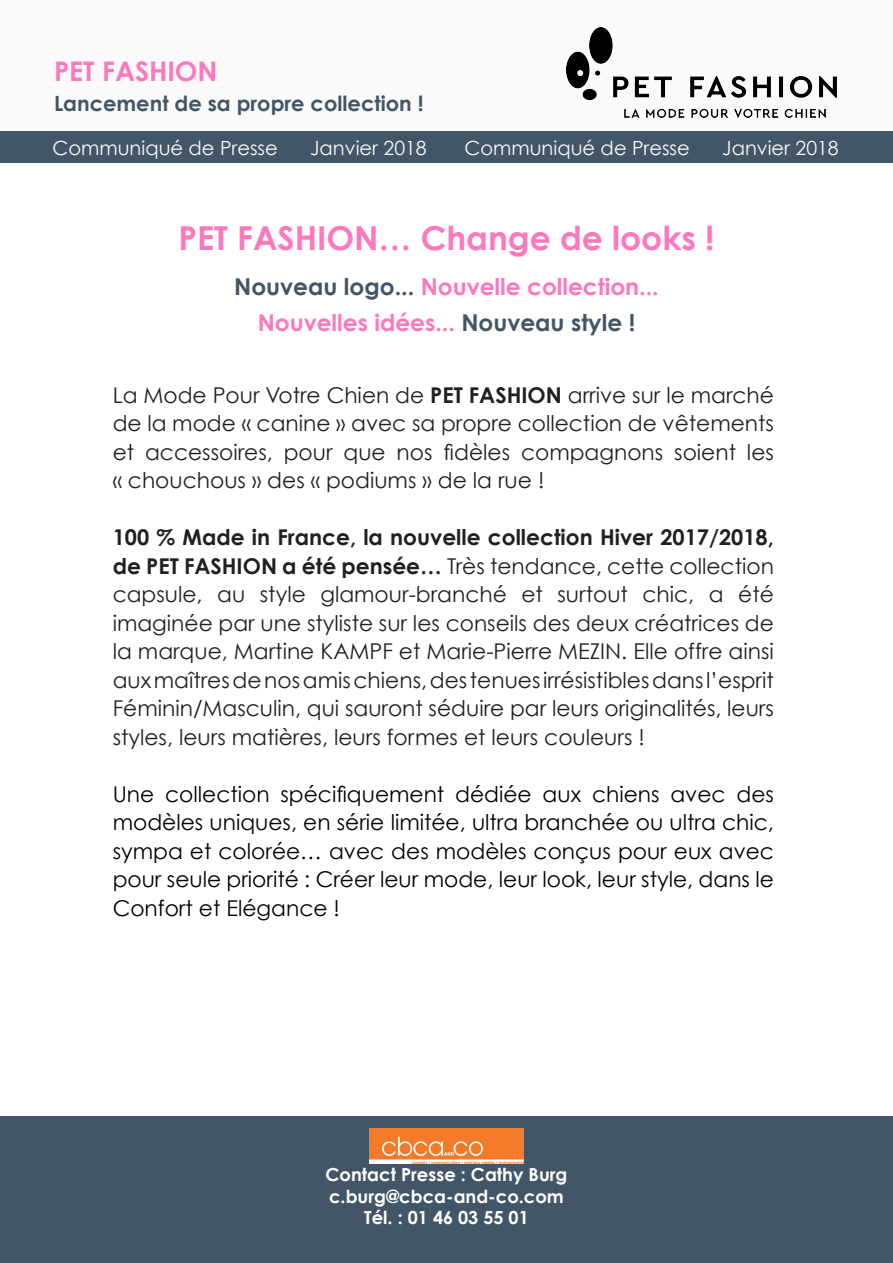
<style>
.page{position:relative;width:893px;height:1263px;background:#fff}
.page>*{position:absolute;margin:0;border:0;box-sizing:border-box;transform-origin:0 0}
.t1{font:700 33px "Century Gothic";color:#ff77bc}
.t2{font:700 27px "Century Gothic";color:#ff77bc}
.t3{font:700 23.25px "Century Gothic";color:#ff77bc}
.t4{font:21.75px/28.5px "Century Gothic";color:#231f20;text-align:justify}
.t5{font:21.75px/28.5px "Century Gothic";color:#000;text-align:justify}
.t6{font:700 21px "Century Gothic";color:#435667}
.t7{font:19.5px "Century Gothic";color:#fafafa}
.t8{font:700 18px "Century Gothic";color:#fff}
.s1{color:#435667}
.s2{font-weight:700}
</style>
<div class="page">
<div style="left:0;top:0;width:893px;height:162px;background:#fafafa"></div>
<img style="left:567px;top:27px;width:269px;height:91px">
<div style="left:0;top:1116px;width:893px;height:147px;background:#435667"></div>
<img style="left:369px;top:1128px;width:155px;height:35px">
<div style="left:0;top:132px;width:893px;height:31px;background:#435667"></div>
<p class="t2" style="left:54px;top:54px;width:165px">PET FASHION</p>
<p class="t6" style="left:54px;top:90px;width:371px">Lancement de sa propre collection !</p>
<p class="t7" style="left:52px;top:136px;width:227px">Communiqué de Presse</p>
<p class="t7" style="left:310px;top:136px;width:118px">Janvier 2018</p>
<p class="t7" style="left:464px;top:136px;width:227px">Communiqué de Presse</p>
<p class="t7" style="left:722px;top:136px;width:118px">Janvier 2018</p>
<p class="t1" style="left:179px;top:218px;width:537px">PET FASHION… Change de looks !</p>
<p class="t3" style="left:234px;top:272px;width:426px"><span class="s1">Nouveau logo...</span> Nouvelle collection...</p>
<p class="t3" style="left:258px;top:308px;width:379px">Nouvelles idées... <span class="s1">Nouveau style !</span></p>
<p class="t4" style="left:113px;top:380px;width:663px">La Mode Pour Votre Chien de <span class="s2">PET FASHION</span> arrive sur le marché de la mode « canine » avec sa propre collection de vêtements et accessoires, pour que nos fidèles compagnons soient les « chouchous » des « podiums » de la rue !</p>
<p class="t4" style="left:113px;top:523px;width:663px"><span class="s2">100 % Made in France, la nouvelle collection Hiver 2017/2018, de PET FASHION a été pensée…</span> Très tendance, cette collection capsule, au style glamour-branché et surtout chic, a été imaginée par une styliste sur les conseils des deux créatrices de la marque, Martine KAMPF et Marie-Pierre MEZIN. Elle offre ainsi aux maîtres de nos amis chiens, des tenues irrésistibles dans l’esprit Féminin/Masculin, qui sauront séduire par leurs originalités, leurs styles, leurs matières, leurs formes et leurs couleurs !</p>
<p class="t5" style="left:113px;top:779px;width:663px">Une collection spécifiquement dédiée aux chiens avec des modèles uniques, en série limitée, ultra branchée ou ultra chic, sympa et colorée… avec des modèles conçus pour eux avec pour seule priorité : Créer leur mode, leur look, leur style, dans le Confort et Elégance !</p>
<p class="t8" style="left:326px;top:1163px;width:243px">Contact Presse : Cathy Burg</p>
<p class="t8" style="left:329px;top:1185px;width:236px">c.burg@cbca-and-co.com</p>
<p class="t8" style="left:364px;top:1206px;width:166px">Tél. : 01 46 03 55 01</p>
</div>
